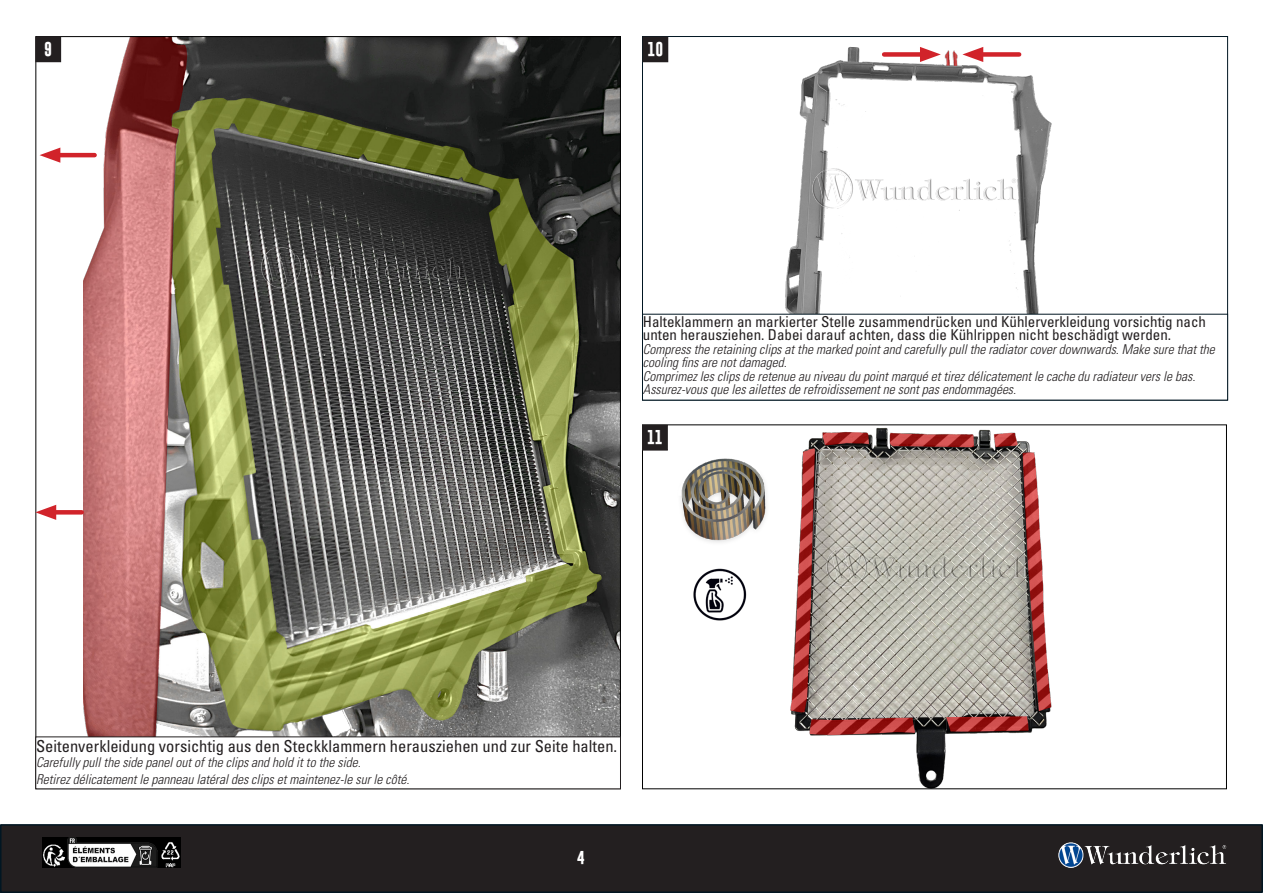
<style>
.page{position:relative;width:1263px;height:893px;background:#fff}
.page>*{position:absolute;margin:0;border:0;box-sizing:border-box;transform-origin:0 0}
.BU{font:condensed 16.5px "Univers LT Std";color:#231f20}
.BU-2{font:condensed 15px/13.5px "Univers LT Std";color:#231f20}
.t1{font:700 14.55px "Gobold";color:#fff}
.BU-3{font:italic 300 condensed 13.5px/13.5px "Univers LT Std";color:#231f20}
.t2{font:700 13.5px "Gobold";color:#fff}
</style>
<div class="page">
<div style="left:1px;top:825px;width:1261px;height:67px;background:#231f20"></div>
<div style="left:0;top:824px;width:1263px;height:69px;border:2px solid #011622"></div>
<img style="left:1054px;top:824px;width:209px;height:69px">
<img style="left:43px;top:838px;width:137px;height:29px">
<img style="left:724px;top:46px;width:385px;height:268px">
<div style="left:884px;top:52px;width:44px;height:5px;background:#d1232a"></div>
<svg style="left:920px;top:47px;width:21px;height:15px"></svg>
<div style="left:975px;top:52px;width:44px;height:5px;background:#d1232a"></div>
<svg style="left:962px;top:47px;width:21px;height:15px"></svg>
<div style="left:643px;top:37px;width:25px;height:25px;background:#231f20"></div>
<div style="left:642px;top:37px;width:26px;height:25px;border:1px solid #231f20"></div>
<img style="left:84px;top:38px;width:535px;height:698px">
<hr style="left:52px;top:153px;width:43px;height:4px;background:#d1232a">
<svg style="left:40px;top:148px;width:20px;height:15px"></svg>
<div style="left:48px;top:510px;width:34px;height:5px;background:#d1232a"></div>
<svg style="left:35px;top:505px;width:21px;height:15px"></svg>
<div style="left:35px;top:736px;width:586px;height:53px;border:1px solid #231f20"></div>
<img style="left:790px;top:427px;width:262px;height:360px">
<img style="left:681px;top:458px;width:85px;height:85px">
<div style="left:36px;top:37px;width:25px;height:25px;background:#231f20"></div>
<div style="left:35px;top:36px;width:26px;height:26px;border:1px solid #231f20"></div>
<div style="left:643px;top:425px;width:24px;height:25px;background:#231f20"></div>
<div style="left:642px;top:425px;width:26px;height:26px;border:1px solid #231f20"></div>
<img style="left:261px;top:246px;width:206px;height:41px">
<img style="left:813px;top:168px;width:205px;height:41px">
<img style="left:826px;top:546px;width:206px;height:41px">
<img style="left:693px;top:568px;width:54px;height:53px">
<p class="t1" style="left:44px;top:39px;width:9px">9</p>
<p class="t1" style="left:647px;top:39px;width:17px">10</p>
<p class="BU-2" style="left:643px;top:315px;width:565px">Halteklammern an markierter Stelle zusammendrücken und Kühlerverkleidung vorsichtig nach unten herausziehen. Dabei darauf achten, dass die Kühlrippen nicht beschädigt werden.</p>
<p class="BU-3" style="left:643px;top:343px;width:573px">Compress the retaining clips at the marked point and carefully pull the radiator cover downwards. Make sure that the cooling fins are not damaged.</p>
<p class="BU-3" style="left:643px;top:370px;width:554px">Comprimez les clips de retenue au niveau du point marqué et tirez délicatement le cache du radiateur vers le bas.<br>Assurez-vous que les ailettes de refroidissement ne sont pas endommagées.</p>
<p class="t1" style="left:647px;top:427px;width:17px">11</p>
<p class="BU" style="left:36px;top:736px;width:583px">Seitenverkleidung vorsichtig aus den Steckklammern herausziehen und zur Seite halten.</p>
<p class="BU-3" style="left:36px;top:756px;width:326px">Carefully pull the side panel out of the clips and hold it to the side.</p>
<p class="BU-3" style="left:36px;top:772px;width:375px">Retirez délicatement le panneau latéral des clips et maintenez-le sur le côté.</p>
<p class="t2" style="left:577px;top:849px;width:9px">4</p>
</div>
